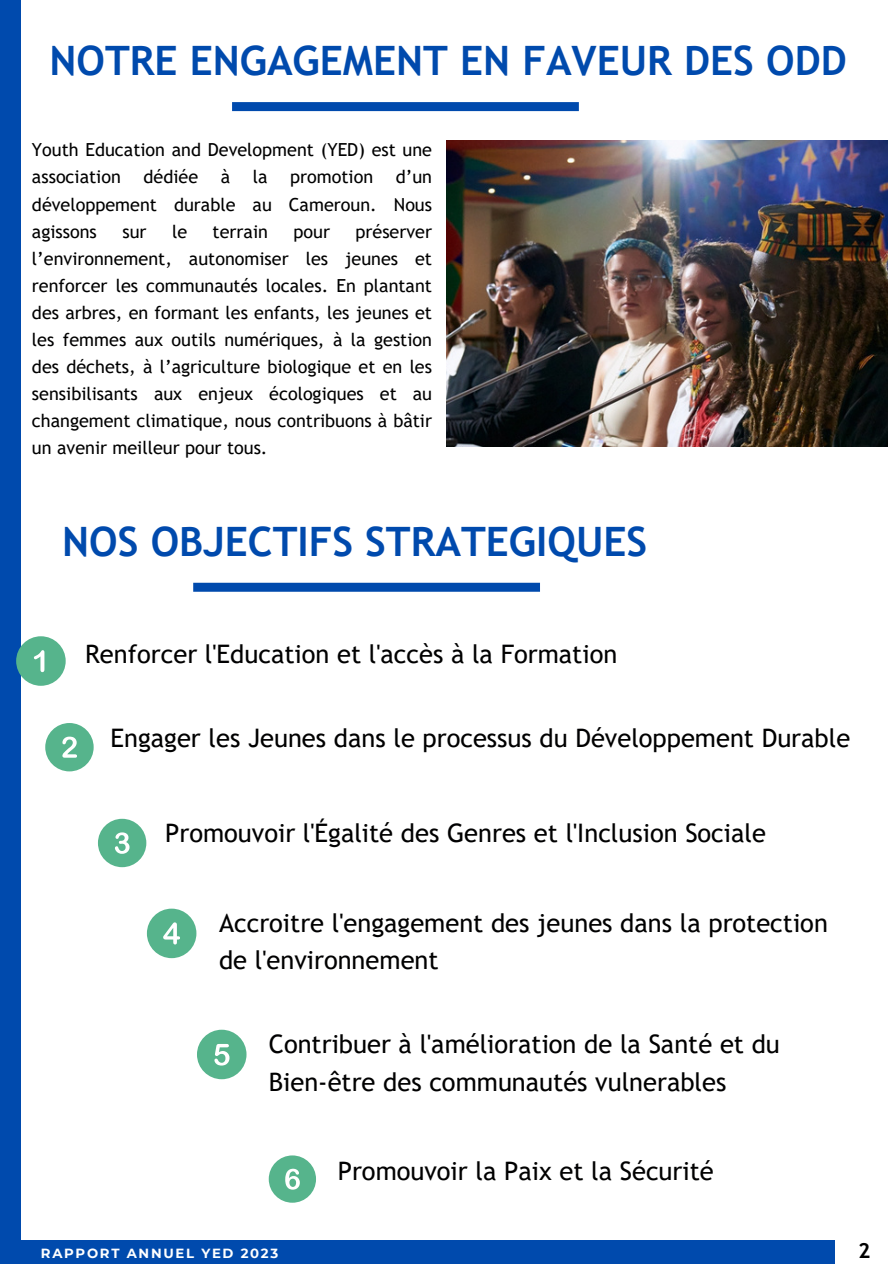
<style>
.page{position:relative;width:894px;height:1264px;background:#fff}
.page>*{position:absolute;margin:0;border:0;box-sizing:border-box;transform-origin:0 0}
.t1{font:700 40.5px "Trebuchet MS";color:#004aad}
.t2{font:25.5px/37.2px "Trebuchet MS";color:#000001}
.t3{font:700 21px "Trebuchet MS";color:#000}
.t4{font:18px/27px "Trebuchet MS";color:#000001;text-align:justify}
.t5{font:700 13.2px "Montserrat";letter-spacing:.13em;color:#fff}
</style>
<div class="page">
<div style="left:0;top:1240px;width:834px;height:23px;background:#004aad"></div>
<div style="left:0;top:0;width:20px;height:1263px;background:#004aad"></div>
<div style="left:232px;top:102px;width:346px;height:9px;background:#004aad"></div>
<img style="left:446px;top:140px;width:440px;height:306px">
<div style="left:16px;top:636px;width:50px;height:49px;background:#56b48c;border-radius:50%"></div>
<svg style="left:34px;top:650px;width:10px;height:22px"></svg>
<div style="left:45px;top:723px;width:49px;height:48px;background:#56b48c;border-radius:50%"></div>
<svg style="left:62px;top:736px;width:15px;height:21px"></svg>
<div style="left:98px;top:818px;width:48px;height:49px;background:#56b48c;border-radius:50%"></div>
<svg style="left:115px;top:832px;width:14px;height:21px"></svg>
<div style="left:147px;top:908px;width:49px;height:50px;background:#56b48c;border-radius:50%"></div>
<svg style="left:163px;top:922px;width:17px;height:22px"></svg>
<div style="left:197px;top:1029px;width:49px;height:50px;background:#56b48c;border-radius:50%"></div>
<svg style="left:214px;top:1044px;width:15px;height:21px"></svg>
<div style="left:269px;top:1155px;width:47px;height:47px;background:#56b48c;border-radius:50%"></div>
<svg style="left:285px;top:1168px;width:15px;height:21px"></svg>
<div style="left:193px;top:582px;width:347px;height:9px;background:#004aad"></div>
<h1 class="t1" style="left:49px;top:37px;width:798px">NOTRE ENGAGEMENT EN FAVEUR DES ODD</h1>
<h1 class="t4" style="left:32px;top:136px;width:401px">Youth Education and Development (YED) est une association</h1>
<h1 class="t4" style="left:143px;top:163px;width:56px">dédiée</h1>
<h1 class="t4" style="left:221px;top:163px;width:11px">à</h1>
<h1 class="t4" style="left:253px;top:163px;width:16px">la</h1>
<h1 class="t4" style="left:290px;top:163px;width:84px">promotion</h1>
<h1 class="t4" style="left:32px;top:163px;width:401px;text-indent:363px">d’un développement durable au Cameroun. Nous agissons</h1>
<h1 class="t4" style="left:32px;top:217px;width:401px;text-indent:323px">préserver l’environnement, autonomiser les jeunes et renforcer les communautés locales. En plantant des arbres, en formant les enfants, les jeunes et les femmes aux outils numériques, à la gestion des déchets, à l’agriculture biologique et en les sensibilisants aux enjeux écologiques et au changement climatique, nous contribuons à bâtir un avenir meilleur pour tous.</h1>
<h1 class="t4" style="left:122px;top:217px;width:26px">sur</h1>
<h1 class="t4" style="left:172px;top:217px;width:17px">le</h1>
<h1 class="t4" style="left:212px;top:217px;width:57px">terrain</h1>
<h1 class="t4" style="left:293px;top:217px;width:38px">pour</h1>
<h2 class="t1" style="left:62px;top:517px;width:586px">NOS OBJECTIFS STRATEGIQUES</h2>
<p class="t2" style="left:85px;top:635px;width:533px">Renforcer l'Education et l'accès à la Formation</p>
<h2 class="t2" style="left:110px;top:719px;width:741px">Engager les Jeunes dans le processus du Développement Durable</h2>
<p class="t2" style="left:165px;top:814px;width:602px">Promouvoir l'Égalité des Genres et l'Inclusion Sociale</p>
<h2 class="t2" style="left:219px;top:904px;width:610px">Accroitre l'engagement des jeunes dans la protection de l'environnement</h2>
<p class="t2" style="left:269px;top:1025px;width:512px">Contribuer à l'amélioration de la Santé et du<br>Bien-être des communautés vulnerables</p>
<h3 class="t5" style="left:41px;top:1244px;width:239px">RAPPORT ANNUEL YED 2023</h3>
<h2 class="t2" style="left:338px;top:1152px;width:377px">Promouvoir la Paix et la Sécurité</h2>
<p class="t3" style="left:857px;top:1237px;width:14px">2</p>
</div>
